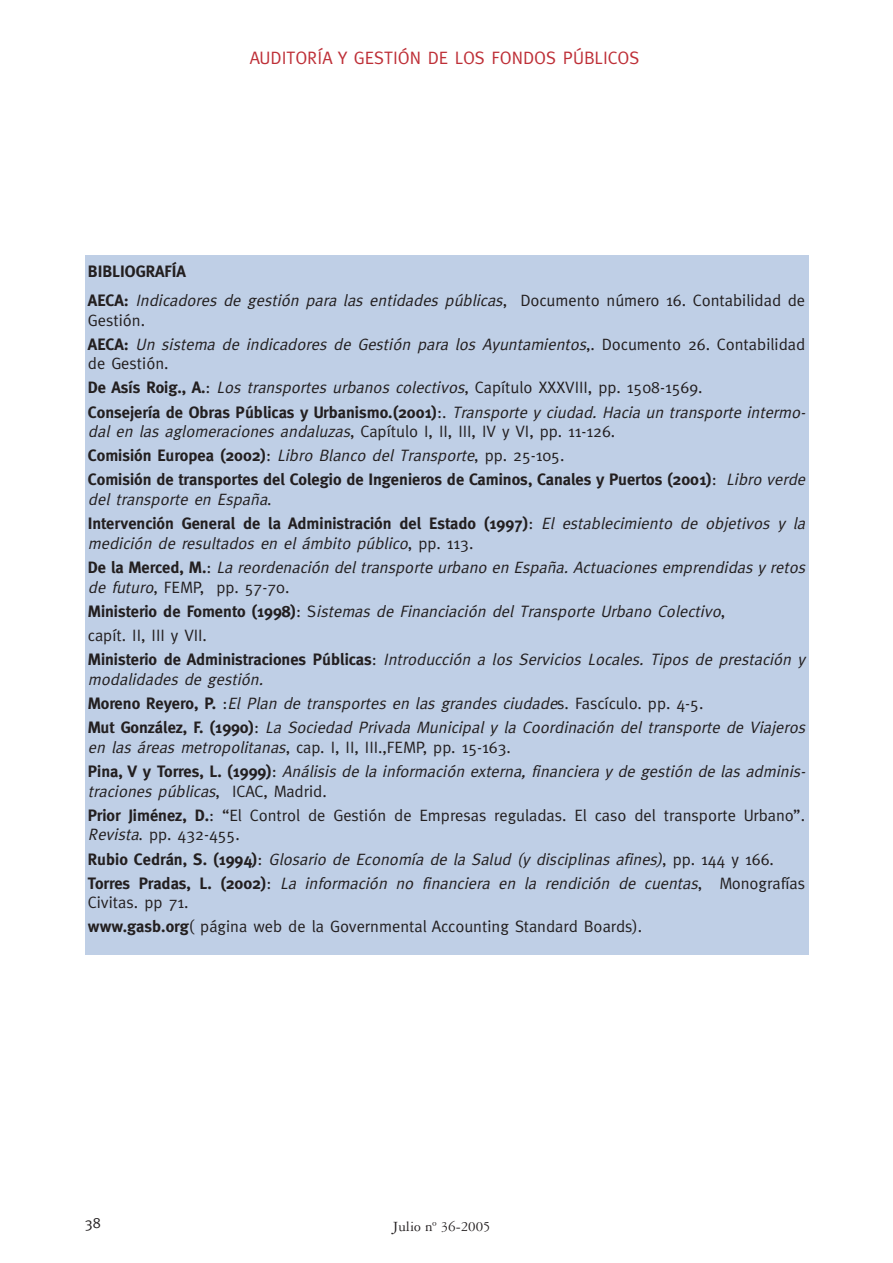
<style>
.page{position:relative;width:893px;height:1263px;background:#fff}
.page>*{position:absolute;margin:0;border:0;box-sizing:border-box;transform-origin:0 0}
.t1{font:18px "Meta";color:#be2f37}
.t2{font:italic 16.5px/24px "Meta";color:#231f20}
.t3{font:700 16.5px/24px "Meta";color:#231f20}
.t4{font:16.5px/24px "Meta";color:#231f20}
.t5{font:15px "Garamond Three";color:#231f20}
.t6{font:15px "Meta";color:#231f20}
.s1{font-weight:700;font-style:normal}
.s2{font-style:normal}
.s3{font-weight:400;font-style:italic}
.s4{font-weight:400}
.s5{font-style:italic}
.s6{font-weight:700}
</style>
<div class="page">
<div style="left:85px;top:255px;width:723px;height:700px;background:#bfcfe6"></div>
<p class="t1" style="left:250px;top:51px;width:391px">AUDITORÍA Y GESTIÓN DE LOS FONDOS PÚBLICOS</p>
<p class="t2" style="left:88px;top:259px;width:718px;line-height:28.3px"><span class="s1">BIBLIOGRAFÍA<br>A E CA :</span> Indicadores de gestión para las entidades públicas<span class="s2">, D o c u m e n t o n ú m e ro 1 6 . C o n t a b i l i d a d d e</span></p>
<p class="t2" style="left:88px;top:310px;width:718px"><span class="s2">Gestión.<br></span><span class="s1">A E CA :</span> Un sistema de indicadores de Gestión para los Ayuntamientos<span class="s2">, . D o c u m e n t o 2 6 . C o n t a b i l i d a d</span></p>
<p class="t2" style="left:88px;top:353px;width:722px"><span class="s2">de Gestión.<br></span><span class="s1">De Asís Roig., A.</span><span class="s2">:</span> Los transportes urbanos colectivos<span class="s2">, Capítulo XXXVIII, pp. 1508-1569.<br></span><span class="s1">Consejería de Obras Públicas y Urbanismo.(2001)</span><span class="s2">:.</span> Transporte y ciudad. Hacia un transporte intermo-</p>
<p class="t3" style="left:88px;top:421px;width:722px"><span class="s3">dal en las aglomeraciones andaluzas</span><span class="s4">, C a p ít u l o I , I I , I I I , I V y V I , p p . 1 1 - 1 2 6 .<br></span>Comisión Europea (2002)<span class="s4">:</span> <span class="s3">Libro Blanco del Transporte</span><span class="s4">, pp. 25-105.<br></span>Comisión de transportes del Colegio de Ingenieros de Caminos, Canales y Puertos (2001)<span class="s4">:</span> <span class="s3">Libro verde</span></p>
<p class="t2" style="left:88px;top:489px;width:722px">del transporte en España<span class="s2">.<br></span><span class="s1">Intervención General de la Administración del Estado (1997)</span><span class="s2">:</span> El establecimiento de objetivos y la</p>
<p class="t2" style="left:88px;top:533px;width:722px">medición de resultados en el ámbito público<span class="s2">, p p . 1 1 3 .<br></span><span class="s1">D e l a M e rc e d , M .</span> <span class="s2">:</span> La reordenación del transporte urbano en España. Actuaciones emprendidas y retos</p>
<p class="t2" style="left:88px;top:577px;width:722px">de futuro<span class="s2">, FEMP, pp. 57-70.<br></span><span class="s1">M i n i s te ri o d e Fo m e n to (1 9 9 8)</span> <span class="s2">: S</span> istemas de Financiación del Transporte Urbano Colectivo<span class="s2">,<br>capít. II, III y VII.<br></span><span class="s1">M i n i s te ri o d e Ad m i n i s tra c i o n e s P ú b l i cas</span> <span class="s2">:</span> Introducción a los Servicios Locales. Tipos de prestación y</p>
<p class="t2" style="left:88px;top:669px;width:722px">modalidades de gestión.<br><span class="s1">M o re n o Reye ro , P.</span> <span class="s2">:</span> El Plan de transportes en las grandes ciudade<span class="s2">s . Fa s c íc u l o . p p . 4 - 5 .<br></span><span class="s1">M u t G o n z á l e z , F. ( 1 9 9 0)</span> <span class="s2">:</span> La Sociedad Privada Municipal y la Coordinación del transporte de Viajeros</p>
<p class="t2" style="left:88px;top:737px;width:722px">en las áreas metropolitanas<span class="s2">, cap. I, II, III.,FEMP, pp. 15-163.<br></span><span class="s1">P i n a , V y To r re s , L . ( 1 9 9 9)</span> <span class="s2">:</span> Análisis de la información externa, financiera y de gestión de las adminis-</p>
<p class="t4" style="left:88px;top:781px;width:718px"><span class="s5">traciones públicas</span>, I CA C , M a d r i d .<br><span class="s6">Prior Jiménez, D.</span>: “El Control de Gestión de Empresas reguladas. El caso del transporte Urbano”.</p>
<p class="t2" style="left:88px;top:825px;width:718px">Revista<span class="s2">. pp. 432-455.<br></span><span class="s1">R u b i o C e d rá n , S . (1 9 9 4)</span> <span class="s2">:</span> Glosario de Economía de la Salud (y disciplinas afines)<span class="s2">, p p . 1 4 4 y 1 6 6 .<br></span><span class="s1">To rre s P ra d as , L . (2 0 0 2)</span> <span class="s2">:</span> La información no financiera en la rendición de cuentas<span class="s2">, M o n o g ra fía s</span></p>
<p class="t4" style="left:88px;top:892px;width:556px">Civitas. pp 71.<br><span class="s6">www.gasb.org</span>( página web de la Governmental Accounting Standard Boards).</p>
<p class="t6" style="left:85px;top:1218px;width:18px">38</p>
<p class="t5" style="left:392px;top:1221px;width:100px">Julio nº 36-2005</p>
</div>
